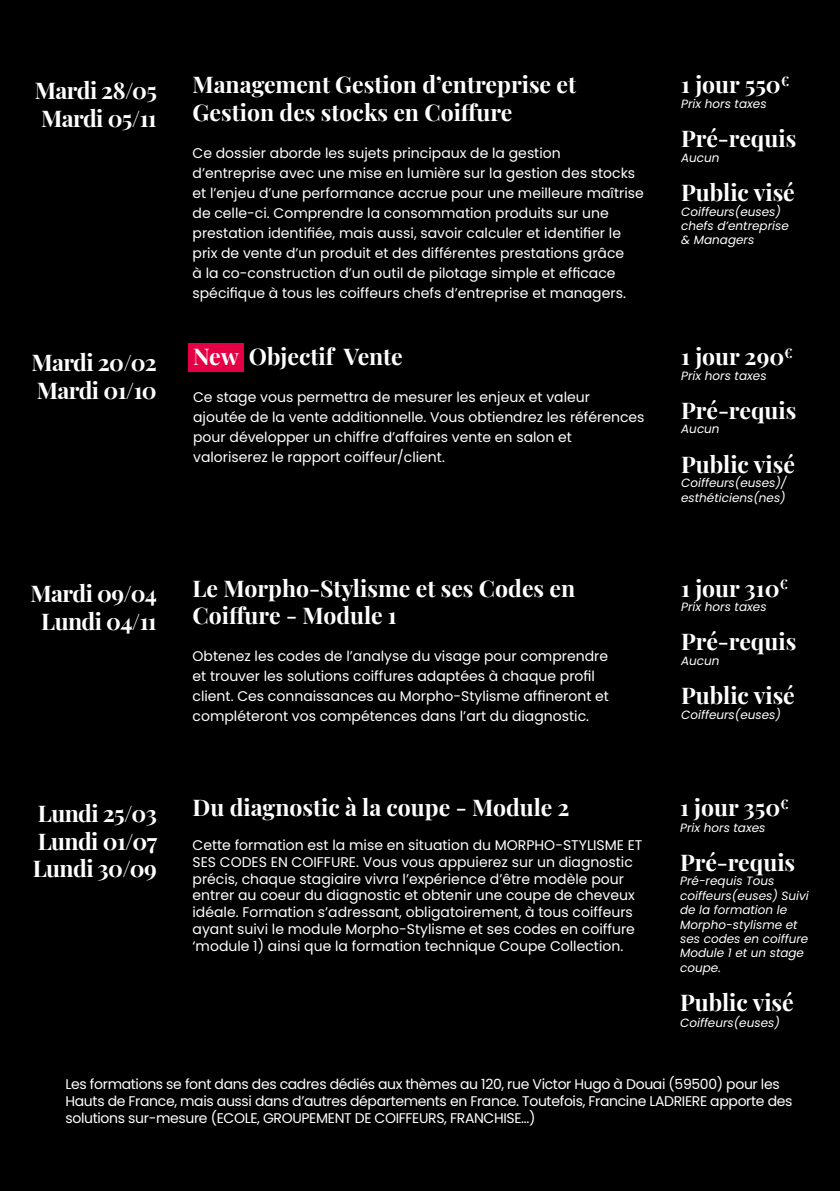
<style>
.page{position:relative;width:840px;height:1191px;background:#fff}
.page>*{position:absolute;margin:0;border:0;box-sizing:border-box;transform-origin:0 0}
.t1{font:700 23px/27.6px "Playfair Display";color:#fff}
.t2{font:700 23px/27.6px "Playfair Display";letter-spacing:-.025em;color:#fff}
.t3{font:14px/20px "Poppins";color:#fff}
.t4{font:14px/16.8px "Poppins";letter-spacing:-.025em;color:#fff}
.t5{font:italic 12px/14.4px "Poppins";color:#fff}
</style>
<div class="page">
<div style="left:0;top:0;width:839px;height:1191px;background:#000"></div>
<div style="left:188px;top:343px;width:56px;height:28px;background:#e50045"></div>
<h1 class="t2" style="left:35px;top:75px;width:124px">Mardi 28/05<br>Mardi 05/11</h1>
<h1 class="t1" style="left:680px;top:69px;width:110px">1 jour 550<sup>€</sup></h1>
<h1 class="t1" style="left:192px;top:69px;width:385px">Management Gestion d’entreprise et<br>Gestion des stocks en Coiffure</h1>
<p class="t3" style="left:192px;top:143px;width:452px">Ce dossier aborde les sujets principaux de la gestion d’entreprise avec une mise en lumière sur la gestion des stocks et l’enjeu d’une performance accrue pour une meilleure maîtrise de celle-ci. Comprendre la consommation produits sur une prestation identifiée, mais aussi, savoir calculer et identifier le prix de vente d’un produit et des différentes prestations grâce<br>à la co-construction d’un outil de pilotage simple et efficace spécifique à tous les coiffeurs chefs d’entreprise et managers.</p>
<p class="t5" style="left:680px;top:97px;width:87px">Prix hors taxes</p>
<h1 class="t1" style="left:680px;top:123px;width:116px">Pré-requis</h1>
<p class="t5" style="left:680px;top:150px;width:40px">Aucun</p>
<h1 class="t1" style="left:680px;top:177px;width:115px">Public visé</h1>
<p class="t5" style="left:680px;top:204px;width:109px">Coiffeurs(euses) chefs d’entreprise &amp; Managers</p>
<h1 class="t1" style="left:193px;top:341px;width:211px">New Objectif Vente</h1>
<p class="t3" style="left:193px;top:387px;width:452px">Ce stage vous permettra de mesurer les enjeux et valeur ajoutée de la vente additionnelle. Vous obtiendrez les références pour développer un chiffre d’affaires vente en salon et valoriserez le rapport coiffeur/client.</p>
<h1 class="t2" style="left:31px;top:346px;width:127px">Mardi 20/02<br>Mardi 01/10</h1>
<h1 class="t1" style="left:680px;top:341px;width:113px">1 jour 290<sup>€</sup></h1>
<p class="t5" style="left:680px;top:368px;width:87px">Prix hors taxes</p>
<h1 class="t1" style="left:680px;top:394px;width:116px">Pré-requis</h1>
<p class="t5" style="left:680px;top:422px;width:40px">Aucun</p>
<h1 class="t1" style="left:680px;top:448px;width:115px">Public visé</h1>
<p class="t5" style="left:680px;top:476px;width:107px">Coiffeurs(euses)/ esthéticiens(nes)</p>
<h1 class="t2" style="left:31px;top:578px;width:128px;text-align:center">Mardi 09/04<br>Lundi 04/11</h1>
<h1 class="t1" style="left:680px;top:572px;width:108px">1 jour 310<sup>€</sup></h1>
<h1 class="t1" style="left:192px;top:572px;width:384px">Le Morpho-Stylisme et ses Codes en<br>Coiffure - Module 1</h1>
<p class="t3" style="left:192px;top:646px;width:418px">Obtenez les codes de l’analyse du visage pour comprendre et trouver les solutions coiffures adaptées à chaque profil client. Ces connaissances au Morpho-Stylisme affineront et compléteront vos compétences dans l’art du diagnostic.</p>
<p class="t5" style="left:680px;top:600px;width:87px">Prix hors taxes</p>
<h1 class="t1" style="left:680px;top:626px;width:116px">Pré-requis</h1>
<p class="t5" style="left:680px;top:653px;width:40px">Aucun</p>
<h1 class="t1" style="left:680px;top:680px;width:115px">Public visé</h1>
<p class="t5" style="left:680px;top:707px;width:101px">Coiffeurs(euses)</p>
<h1 class="t1" style="left:33px;top:797px;width:126px;text-align:justify">Lundi 25/03<br>Lundi 01/07<br>Lundi 30/09</h1>
<h1 class="t1" style="left:192px;top:792px;width:378px">Du diagnostic à la coupe - Module 2</h1>
<p class="t3" style="left:192px;top:836px;width:451px;line-height:16.8px">Cette formation est la mise en situation du MORPHO-STYLISME ET SES CODES EN COIFFURE. Vous vous appuierez sur un diagnostic précis, chaque stagiaire vivra l’expérience d’être modèle pour entrer au coeur du diagnostic et obtenir une coupe de cheveux idéale. Formation s’adressant, obligatoirement, à tous coiffeurs ayant suivi le module Morpho-Stylisme et ses codes en coiffure ‘module 1) ainsi que la formation technique Coupe Collection.</p>
<h1 class="t1" style="left:679px;top:792px;width:110px">1 jour 350<sup>€</sup></h1>
<p class="t5" style="left:679px;top:821px;width:87px">Prix hors taxes</p>
<h1 class="t1" style="left:679px;top:846px;width:116px">Pré-requis</h1>
<p class="t5" style="left:679px;top:874px;width:130px">Pré-requis Tous coiffeurs(euses) Suivi de la formation le<br>Morpho-stylisme et ses codes en coiffure<br>Module 1 et un stage coupe.</p>
<h1 class="t1" style="left:679px;top:987px;width:115px">Public visé</h1>
<p class="t5" style="left:679px;top:1016px;width:101px">Coiffeurs(euses)</p>
<p class="t4" style="left:65px;top:1076px;width:728px">Les formations se font dans des cadres dédiés aux thèmes au 120, rue Victor Hugo à Douai (59500) pour les<br>Hauts de France, mais aussi dans d’autres départements en France. Toutefois, Francine LADRIERE apporte des solutions sur-mesure (ECOLE, GROUPEMENT DE COIFFEURS, FRANCHISE...)</p>
</div>
